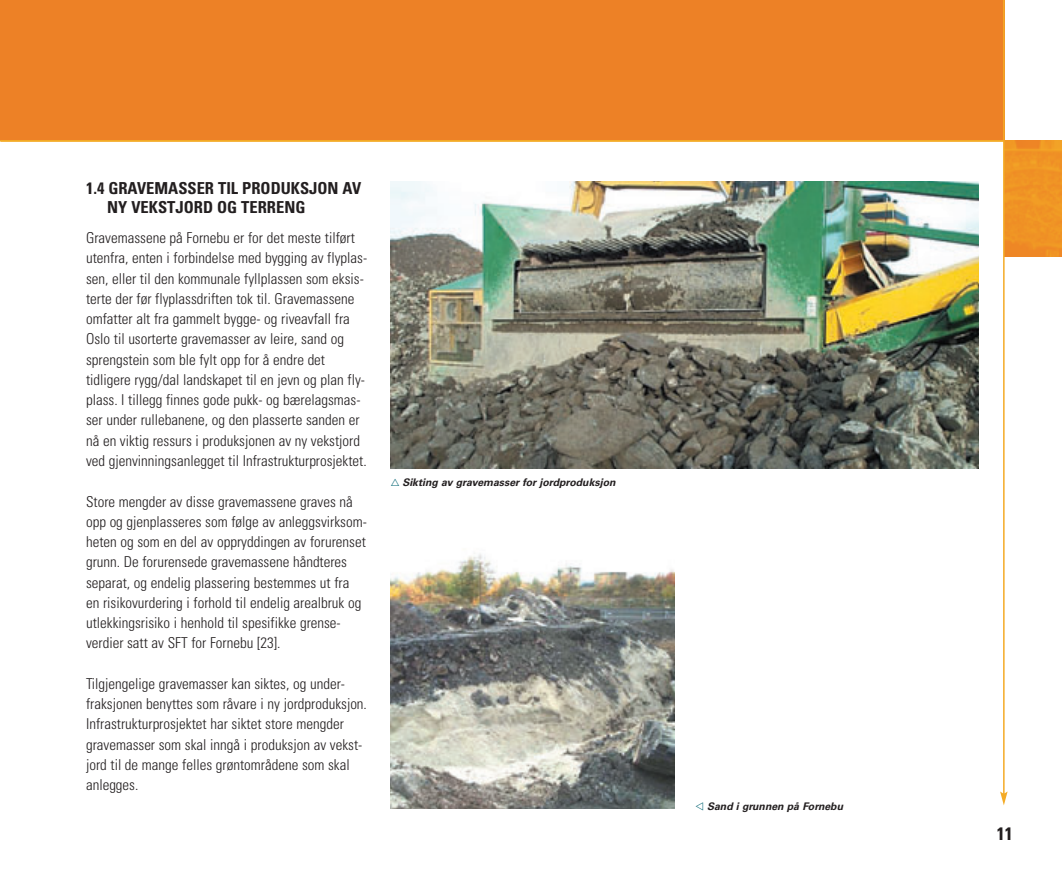
<style>
.page{position:relative;width:1062px;height:893px;background:#fff}
.page>*{position:absolute;margin:0;border:0;box-sizing:border-box;transform-origin:0 0}
.t1{font:700 condensed 18px "Univers";color:#231f20}
.t2{font:700 condensed 16.5px/19.8px "Univers";color:#231f20}
.t3{font:300 condensed 15px/20.2px "Univers";color:#231f20}
.t4{font:italic 700 10.5px "Univers";color:#231f20}
.s1{font-family:"European Pi Three";font-weight:400;font-style:normal;color:#006372}
</style>
<div class="page">
<div style="left:0;top:0;width:1004px;height:140px;background:#ed8126"></div>
<hr style="left:1px;top:140px;width:1061px;height:2px;background:#f4ab26">
<img style="left:391px;top:182px;width:588px;height:286px">
<img style="left:391px;top:553px;width:283px;height:255px">
<img style="left:1005px;top:141px;width:57px;height:115px">
<hr style="left:1003px;top:0;width:2px;height:794px;background:#f4ab26">
<svg style="left:1000px;top:791px;width:8px;height:14px"></svg>
<p class="t2" style="left:107px;top:179px;width:255px;text-indent:-21px">1.4 GRAVEMASSER TIL PRODUKSJON AV<br>NY VEKSTJORD OG TERRENG</p>
<p class="t3" style="left:86px;top:229px;width:283px">Gravemassene på Fornebu er for det meste tilført utenfra, enten i forbindelse med bygging av flyplas&shy;sen, eller til den kommunale fyllplassen som eksis&shy;terte der før flyplassdriften tok til. Gravemassene omfatter alt fra gammelt bygge- og riveavfall fra Oslo til usorterte gravemasser av leire, sand og sprengstein som ble fylt opp for å endre det tidligere rygg/dal landskapet til en jevn og plan fly&shy;plass. I tillegg finnes gode pukk- og bærelagsmas&shy;ser under rullebanene, og den plasserte sanden er nå en viktig ressurs i produksjonen av ny vekstjord ved gjenvinningsanlegget til Infrastrukturprosjektet.</p>
<p class="t3" style="left:86px;top:492px;width:282px">Store mengder av disse gravemassene graves nå opp og gjenplasseres som følge av anleggsvirksom&shy;heten og som en del av oppryddingen av forurenset grunn. De forurensede gravemassene håndteres separat, og endelig plassering bestemmes ut fra<br>en risikovurdering i forhold til endelig arealbruk og utlekkingsrisiko i henhold til spesifikke grense&shy;verdier satt av SFT for Fornebu [23].</p>
<p class="t3" style="left:86px;top:675px;width:282px">Tilgjengelige gravemasser kan siktes, og under&shy;fraksjonen benyttes som råvare i ny jordproduksjon.<br>Infrastrukturprosjektet har siktet store mengder gravemasser som skal inngå i produksjon av vekst&shy;jord til de mange felles grøntområdene som skal anlegges.</p>
<p class="t4" style="left:402px;top:478px;width:215px">Sikting av gravemasser for jordproduksjon</p>
<p class="t4" style="left:695px;top:802px;width:149px"><span class="s1">-</span> Sand i grunnen på Fornebu</p>
<p class="t1" style="left:997px;top:826px;width:17px">11</p>
</div>
